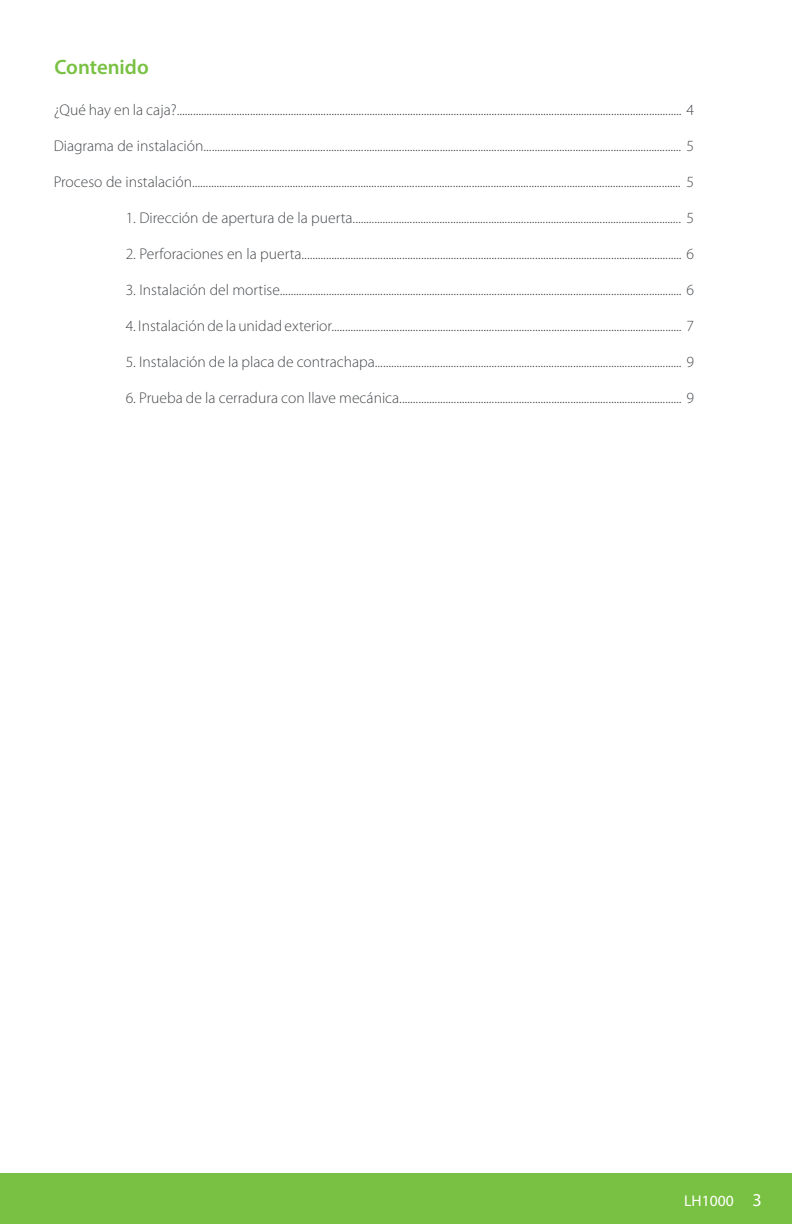
<style>
.page{position:relative;width:792px;height:1224px;background:#fff}
.page>*{position:absolute;margin:0;border:0;box-sizing:border-box;transform-origin:0 0}
.t1{font:600 20.8px "Myriad Pro";color:#79c142}
.t2{font:300 15.6px "Myriad Pro";color:#474a4e}
.t3{font:15.6px "Myriad Pro";color:#fff}
.s1{font-size:18.2px}
</style>
<div class="page">
<div style="left:0;top:1173px;width:792px;height:51px;background:#79c142"></div>
<h1 class="t1" style="left:54px;top:53px;width:96px">Contenido</h1>
<p class="t2" style="left:54px;top:101px;width:642px">¿Qué hay en la caja?.......................................................................................................................................................................................... 4</p>
<p class="t2" style="left:54px;top:137px;width:642px">Diagrama de instalación................................................................................................................................................................................ 5</p>
<p class="t2" style="left:54px;top:173px;width:642px">Proceso de instalación.................................................................................................................................................................................... 5</p>
<p class="t2" style="left:126px;top:209px;width:570px">1. Dirección de apertura de la puerta......................................................................................................................... 5</p>
<p class="t2" style="left:126px;top:245px;width:570px">2. Perforaciones en la puerta............................................................................................................................................ 6</p>
<p class="t2" style="left:126px;top:281px;width:570px">3. Instalación del mortise.................................................................................................................................................... 6</p>
<p class="t2" style="left:126px;top:317px;width:570px">4. Instalación de la unidad exterior................................................................................................................................. 7</p>
<p class="t2" style="left:126px;top:353px;width:570px">5. Instalación de la placa de contrachapa................................................................................................................. 9</p>
<p class="t2" style="left:126px;top:389px;width:570px">6. Prueba de la cerradura con llave mecánica........................................................................................................ 9</p>
<p class="t3" style="left:684px;top:1191px;width:79px">LH1000 <span class="s1">3</span></p>
</div>
